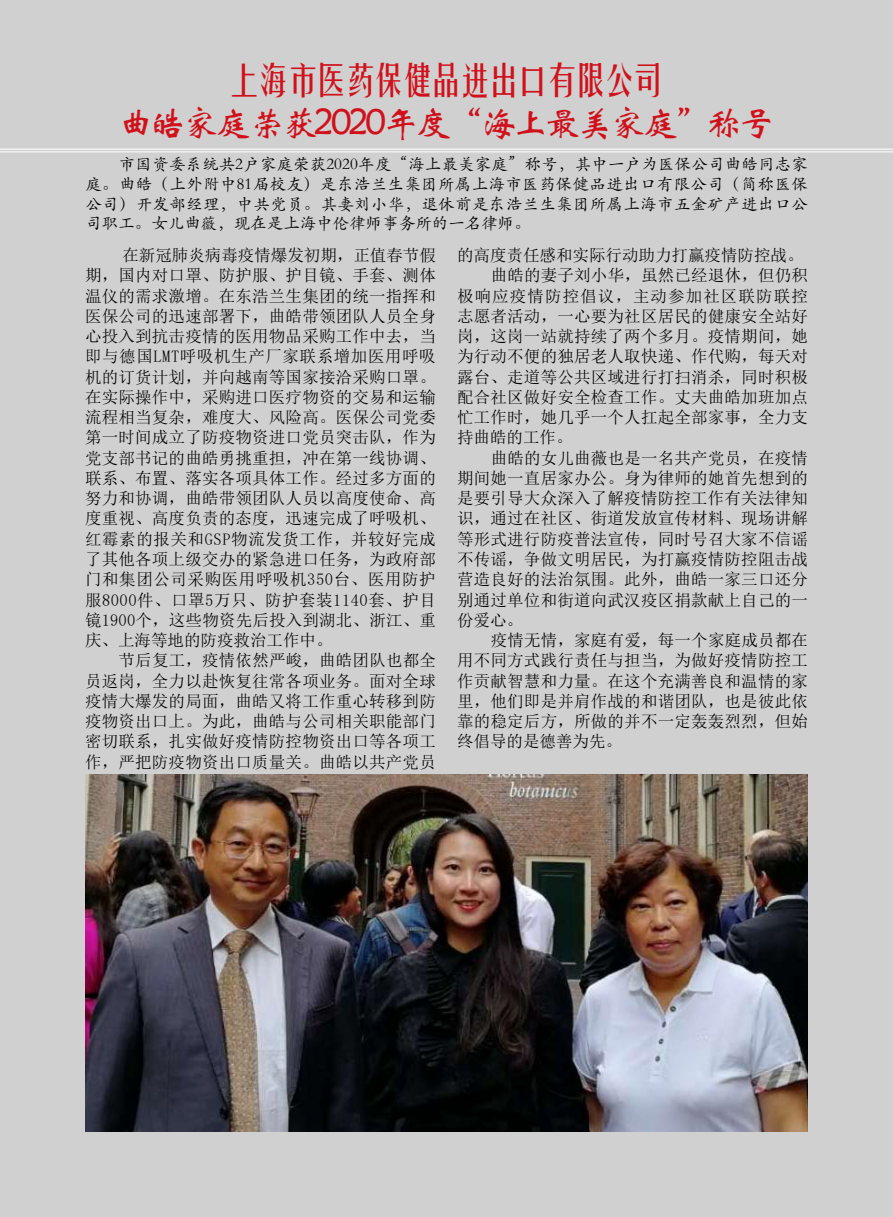
<style>
.page{position:relative;width:893px;height:1217px;background:#fff}
.page>*{position:absolute;margin:0;border:0;box-sizing:border-box;transform-origin:0 0}
.t1{font:36px "ST Xinwei";letter-spacing:-.1em;color:#d0111b}
.t2{font:36px "FZYTJW GB1 0";letter-spacing:-.2em;color:#d0111b}
.t3{font:16.5px/20.2px "Sim Sun";letter-spacing:.015em;color:#000;text-align:justify}
.t4{font:16.5px/19.8px "ST Kaiti";color:#000;text-align:justify}
.t5{font:16.5px "Sim Sun";letter-spacing:.065em;color:#000}
</style>
<div class="page">
<div style="left:0;top:0;width:893px;height:1216px;background:#d0d0d0"></div>
<hr style="left:0;top:149px;width:893px;height:1px;background:#fff">
<hr style="left:0;top:151px;width:893px;height:1px;background:#fff">
<img style="left:85px;top:774px;width:723px;height:357px">
<h1 class="t2" style="left:227px;top:60px;width:441px">上海市医药保健品进出口有限公司</h1>
<h1 class="t1" style="left:118px;top:106px;width:659px">曲皓家庭荣获2020年度“海上最美家庭”称号</h1>
<p class="t4" style="left:85px;top:153px;width:724px;text-indent:33px">市国资委系统共2户家庭荣获2020年度“海上最美家庭”称号，其中一户为医保公司曲皓同志家庭。曲皓（上外附中81届校友）是东浩兰生集团所属上海市医药保健品进出口有限公司（简称医保公司）开发部经理，中共党员。其妻刘小华，退休前是东浩兰生集团所属上海市五金矿产进出口公司职工。女儿曲薇，现在是上海中伦律师事务所的一名律师。</p>
<p class="t3" style="left:85px;top:245px;width:352px;text-indent:37px">在新冠肺炎病毒疫情爆发初期，正值春节假期，国内对口罩、防护服、护目镜、手套、测体温仪的需求激增。在东浩兰生集团的统一指挥和医保公司的迅速部署下，曲皓带领团队人员全身心投入到抗击疫情的医用物品采购工作中去，当即与德国LMT呼吸机生产厂家联系增加医用呼吸机的订货计划，并向越南等国家接洽采购口罩。在实际操作中，采购进口医疗物资的交易和运输流程相当复杂，难度大、风险高。医保公司党委第一时间成立了防疫物资进口党员突击队，作为党支部书记的曲皓勇挑重担，冲在第一线协调、联系、布置、落实各项具体工作。经过多方面的努力和协调，曲皓带领团队人员以高度使命、高度重视、高度负责的态度，迅速完成了呼吸机、红霉素的报关和GSP物流发货工作，并较好完成了其他各项上级交办的紧急进口任务，为政府部门和集团公司采购医用呼吸机350台、医用防护服8000件、口罩5万只、防护套装1140套、护目镜1900个，这些物资先后投入到湖北、浙江、重庆、上海等地的防疫救治工作中。</p>
<p class="t3" style="left:85px;top:650px;width:352px;text-indent:34px">节后复工，疫情依然严峻，曲皓团队也都全员返岗，全力以赴恢复往常各项业务。面对全球疫情大爆发的局面，曲皓又将工作重心转移到防疫物资出口上。为此，曲皓与公司相关职能部门密切联系，扎实做好疫情防控物资出口等各项工作，严把防疫物资出口质量关。曲皓以共产党员</p>
<p class="t3" style="left:457px;top:245px;width:348px">的高度责任感和实际行动助力打赢疫情防控战。</p>
<p class="t3" style="left:491px;top:265px;width:319px">曲皓的妻子刘小华，虽然已经退休，但仍积</p>
<p class="t5" style="left:457px;top:287px;width:352px">极响应疫情防控倡议，主动参加社区联防联控</p>
<p class="t3" style="left:457px;top:305px;width:352px">志愿者活动，一心要为社区居民的健康安全站好</p>
<p class="t3" style="left:457px;top:326px;width:352px">岗，这岗一站就持续了两个多月。疫情期间，她</p>
<p class="t3" style="left:457px;top:346px;width:352px">为行动不便的独居老人取快递、作代购，每天对</p>
<p class="t3" style="left:457px;top:366px;width:352px">露台、走道等公共区域进行打扫消杀，同时积极</p>
<p class="t3" style="left:457px;top:386px;width:352px">配合社区做好安全检查工作。丈夫曲皓加班加点</p>
<p class="t3" style="left:457px;top:407px;width:352px">忙工作时，她几乎一个人扛起全部家事，全力支</p>
<p class="t3" style="left:457px;top:427px;width:117px">持曲皓的工作。</p>
<p class="t3" style="left:491px;top:447px;width:319px">曲皓的女儿曲薇也是一名共产党员，在疫情</p>
<p class="t3" style="left:457px;top:467px;width:352px">期间她一直居家办公。身为律师的她首先想到的</p>
<p class="t3" style="left:457px;top:488px;width:352px">是要引导大众深入了解疫情防控工作有关法律知</p>
<p class="t3" style="left:457px;top:508px;width:352px">识，通过在社区、街道发放宣传材料、现场讲解</p>
<p class="t3" style="left:457px;top:528px;width:352px">等形式进行防疫普法宣传，同时号召大家不信谣</p>
<p class="t3" style="left:457px;top:548px;width:352px">不传谣，争做文明居民，为打赢疫情防控阻击战</p>
<p class="t3" style="left:457px;top:569px;width:352px">营造良好的法治氛围。此外，曲皓一家三口还分</p>
<p class="t3" style="left:457px;top:589px;width:352px">别通过单位和街道向武汉疫区捐款献上自己的一</p>
<p class="t3" style="left:457px;top:609px;width:67px">份爱心。</p>
<p class="t3" style="left:491px;top:629px;width:319px">疫情无情，家庭有爱，每一个家庭成员都在</p>
<p class="t3" style="left:457px;top:650px;width:352px">用不同方式践行责任与担当，为做好疫情防控工</p>
<p class="t3" style="left:457px;top:670px;width:352px">作贡献智慧和力量。在这个充满善良和温情的家</p>
<p class="t3" style="left:457px;top:690px;width:352px">里，他们即是并肩作战的和谐团队，也是彼此依</p>
<p class="t3" style="left:457px;top:710px;width:352px">靠的稳定后方，所做的并不一定轰轰烈烈，但始</p>
<p class="t3" style="left:457px;top:731px;width:166px">终倡导的是德善为先。</p>
</div>
